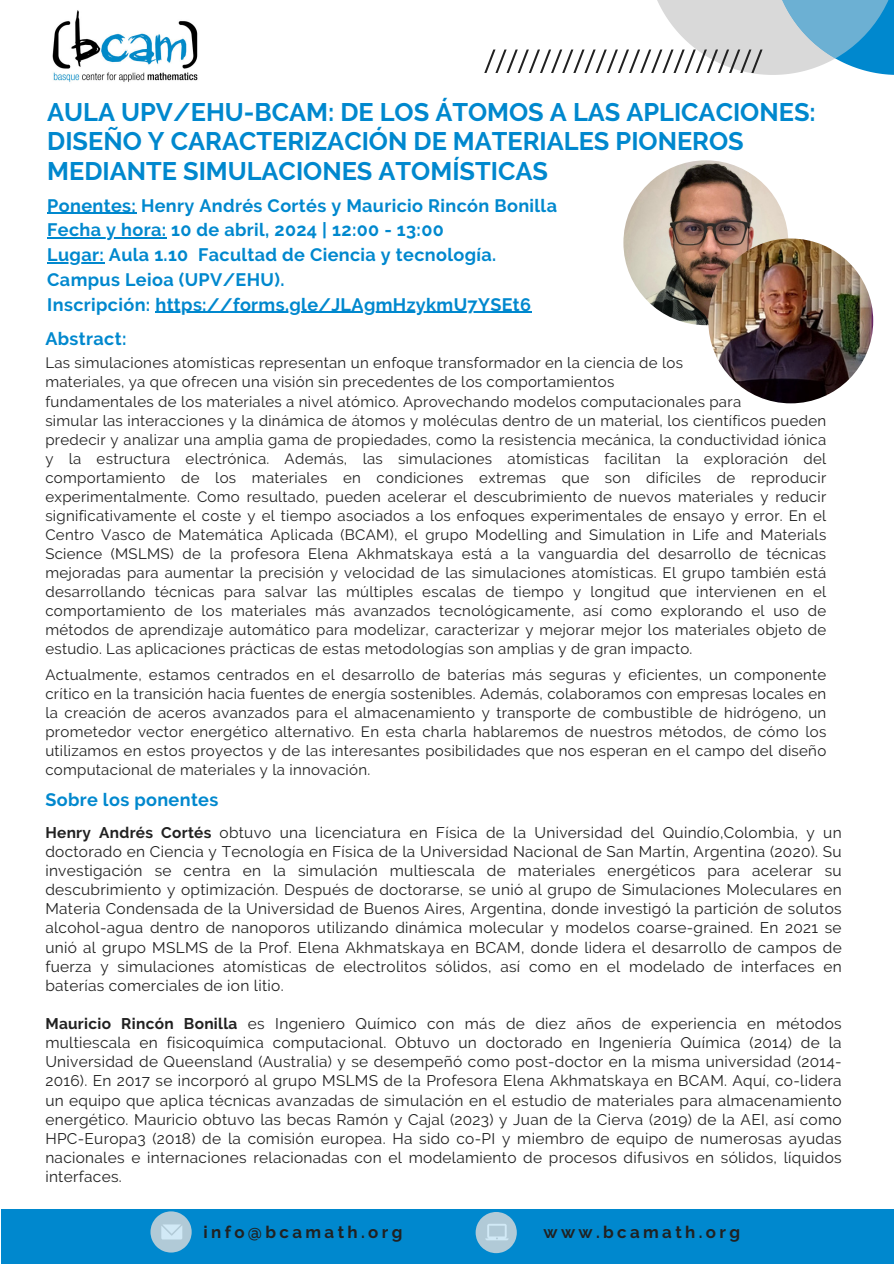
<style>
.page{position:relative;width:894px;height:1264px;background:#fff}
.page>*{position:absolute;margin:0;border:0;box-sizing:border-box;transform-origin:0 0}
.t1{font:700 25.35px/29.2px "Raleway";color:#0088ce}
.t2{font:700 18px/24.8px "Raleway";letter-spacing:.02em;color:#0088ce}
.t3{font:700 16.8px "Raleway";letter-spacing:.2em;color:#212121}
.t4{font:15.45px/19.2px "Raleway";letter-spacing:.02em;color:#212121;text-align:justify}
.t5{font:15px/19px "Raleway";letter-spacing:.02em;color:#212121;text-align:justify}
.s1{font-weight:700}
</style>
<div class="page">
<div style="left:2px;top:1208px;width:891px;height:55px;background:#0088ce"></div>
<svg style="left:150px;top:1211px;width:42px;height:41px"></svg>
<svg style="left:484px;top:0;width:409px;height:75px"></svg>
<img style="left:52px;top:10px;width:146px;height:72px">
<svg style="left:475px;top:1212px;width:41px;height:41px"></svg>
<hr style="left:47px;top:213px;width:89px;height:1px;background:#0088ce">
<hr style="left:47px;top:237px;width:119px;height:1px;background:#0088ce">
<hr style="left:47px;top:262px;width:57px;height:1px;background:#0088ce">
<hr style="left:155px;top:312px;width:376px;height:1px;background:#0088ce">
<img style="left:623px;top:160px;width:165px;height:165px;border-radius:50%">
<img style="left:708px;top:238px;width:164px;height:165px;border-radius:50%">
<h2 class="t1" style="left:47px;top:97px;width:769px">AULA UPV/EHU-BCAM: DE LOS ÁTOMOS A LAS APLICACIONES:<br>DISEÑO Y CARACTERIZACIÓN DE MATERIALES PIONEROS<br>MEDIANTE SIMULACIONES ATOMÍSTICAS</h2>
<p class="t2" style="left:47px;top:193px;width:511px">Ponentes: Henry Andrés Cortés y Mauricio Rincón Bonilla</p>
<p class="t2" style="left:47px;top:217px;width:398px">Fecha y hora: 10 de abril, 2024 | 12:00 - 13:00</p>
<p class="t2" style="left:47px;top:242px;width:485px">Lugar: Aula 1.10 Facultad de Ciencia y tecnología.<br>Campus Leioa (UPV/EHU).<br>Inscripción: https://forms.gle/JLAgmHzykmU7YSEt6</p>
<p class="t2" style="left:45px;top:326px;width:83px">Abstract:</p>
<p class="t5" style="left:45px;top:353px;width:639px">Las simulaciones atomísticas representan un enfoque transformador en la ciencia de los</p>
<h1 class="t5" style="left:45px;top:372px;width:570px">materiales, ya que ofrecen una visión sin precedentes de los comportamientos</h1>
<p class="t5" style="left:45px;top:391px;width:697px">fundamentales de los materiales a nivel atómico. Aprovechando modelos computacionales para</p>
<h2 class="t5" style="left:45px;top:410px;width:782px">simular las interacciones y la dinámica de átomos y moléculas dentro de un material, los científicos pueden predecir y analizar una amplia gama de propiedades, como la resistencia mecánica, la conductividad iónica y la estructura electrónica. Además, las simulaciones atomísticas facilitan la exploración del comportamiento de los materiales en condiciones extremas que son difíciles de reproducir experimentalmente. Como resultado, pueden acelerar el descubrimiento de nuevos materiales y reducir significativamente el coste y el tiempo asociados a los enfoques experimentales de ensayo y error. En el Centro Vasco de Matemática Aplicada (BCAM), el grupo Modelling and Simulation in Life and Materials Science (MSLMS) de la profesora Elena Akhmatskaya está a la vanguardia del desarrollo de técnicas mejoradas para aumentar la precisión y velocidad de las simulaciones atomísticas. El grupo también está desarrollando técnicas para salvar las múltiples escalas de tiempo y longitud que intervienen en el comportamiento de los materiales más avanzados tecnológicamente, así como explorando el uso de métodos de aprendizaje automático para modelizar, caracterizar y mejorar mejor los materiales objeto de estudio. Las aplicaciones prácticas de estas metodologías son amplias y de gran impacto.</h2>
<p class="t5" style="left:45px;top:665px;width:782px">Actualmente, estamos centrados en el desarrollo de baterías más seguras y eficientes, un componente crítico en la transición hacia fuentes de energía sostenibles. Además, colaboramos con empresas locales en la creación de aceros avanzados para el almacenamiento y transporte de combustible de hidrógeno, un prometedor vector energético alternativo. En esta charla hablaremos de nuestros métodos, de cómo los utilizamos en estos proyectos y de las interesantes posibilidades que nos esperan en el campo del diseño computacional de materiales y la innovación.</p>
<p class="t2" style="left:45px;top:787px;width:174px">Sobre los ponentes</p>
<p class="t4" style="left:45px;top:822px;width:797px"><span class="s1">Henry Andrés Cortés</span> obtuvo una licenciatura en Física de la Universidad del Quindío,Colombia, y un doctorado en Ciencia y Tecnología en Física de la Universidad Nacional de San Martín, Argentina (2020). Su investigación se centra en la simulación multiescala de materiales energéticos para acelerar su descubrimiento y optimización. Después de doctorarse, se unió al grupo de Simulaciones Moleculares en Materia Condensada de la Universidad de Buenos Aires, Argentina, donde investigó la partición de solutos alcohol-agua dentro de nanoporos utilizando dinámica molecular y modelos coarse-grained. En 2021 se unió al grupo MSLMS de la Prof. Elena Akhmatskaya en BCAM, donde lidera el desarrollo de campos de fuerza y simulaciones atomísticas de electrolitos sólidos, así como en el modelado de interfaces en baterías comerciales de ion litio.</p>
<p class="t4" style="left:45px;top:1014px;width:797px"><span class="s1">Mauricio Rincón Bonilla</span> es Ingeniero Químico con más de diez años de experiencia en métodos multiescala en fisicoquímica computacional. Obtuvo un doctorado en Ingeniería Química (2014) de la Universidad de Queensland (Australia) y se desempeñó como post-doctor en la misma universidad (2014- 2016). En 2017 se incorporó al grupo MSLMS de la Profesora Elena Akhmatskaya en BCAM. Aquí, co-lidera un equipo que aplica técnicas avanzadas de simulación en el estudio de materiales para almacenamiento energético. Mauricio obtuvo las becas Ramón y Cajal (2023) y Juan de la Cierva (2019) de la AEI, así como HPC-Europa3 (2018) de la comisión europea. Ha sido co-PI y miembro de equipo de numerosas ayudas nacionales e internaciones relacionadas con el modelamiento de procesos difusivos en sólidos, líquidos interfaces.</p>
<h2 class="t3" style="left:203px;top:1221px;width:200px">info@bcamath.org</h2>
<p class="t3" style="left:543px;top:1221px;width:198px">www.bcamath.org</p>
</div>
